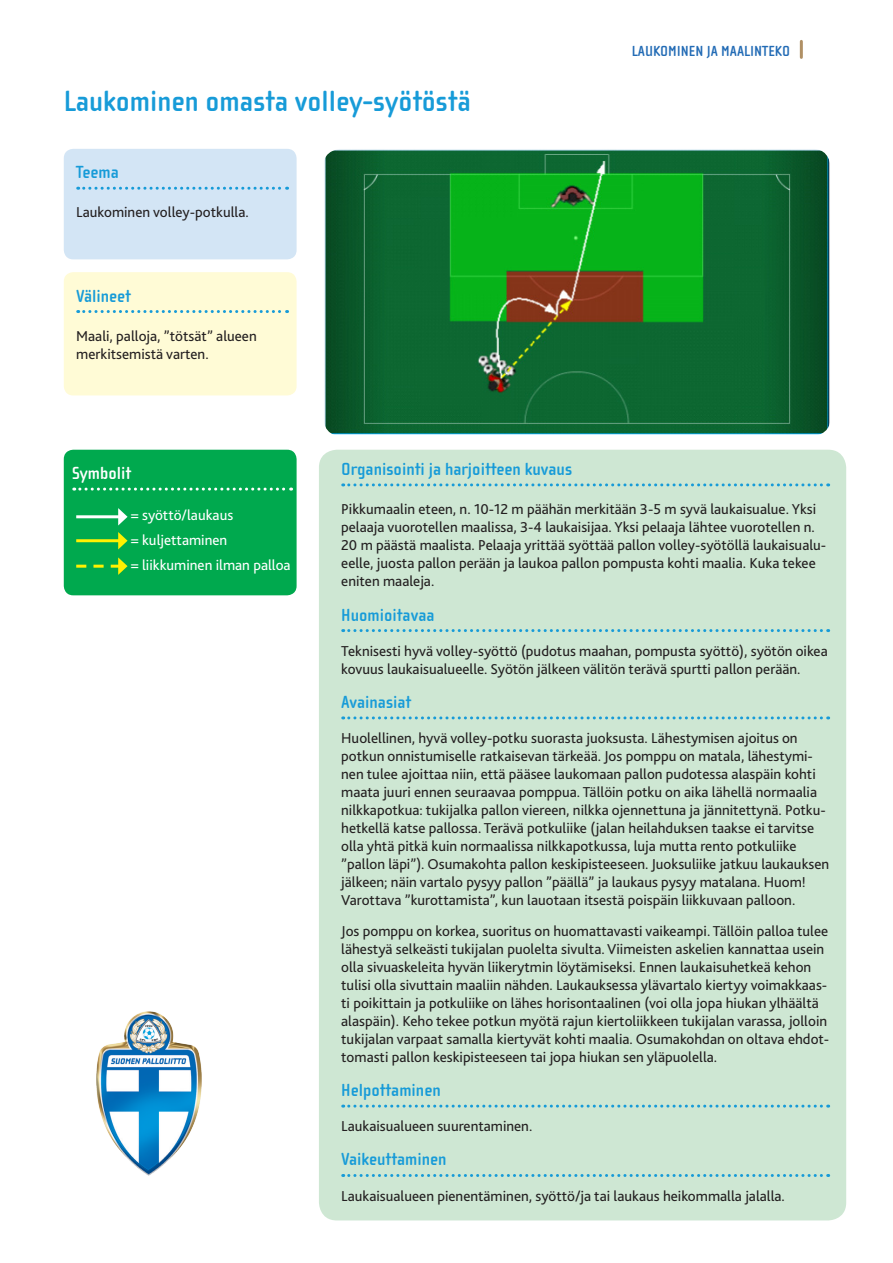
<style>
.page{position:relative;width:893px;height:1263px;background:#fff}
.page>*{position:absolute;margin:0;border:0;box-sizing:border-box;transform-origin:0 0}
.Harjoitusotsikko{font:700 30px "Cholla Sans OT";color:#179bd8}
.Harjoituslaatikko_ot{font:700 18px "Cholla Sans OT";color:#179bd8}
.Harjoituslaatikko_ot-2{font:700 18px "Cholla Sans OT";color:#fff}
.Leipäteksti{font:15px/18px "Bliss 2";color:#231f20}
.Leipäteksti-2{font:15px "Bliss 2";color:#fff}
.Sivunumero{font:700 15px "Cholla Sans OT";color:#226bb5}
</style>
<div class="page">
<div style="left:64px;top:149px;width:233px;height:110px;background:#d3e5f5;border-radius:9px"></div>
<svg style="left:78px;top:187px;width:210px;height:3px"></svg>
<div style="left:319px;top:450px;width:527px;height:770px;background:#cee7d3;border-radius:18px"></div>
<svg style="left:343px;top:483px;width:486px;height:3px"></svg>
<svg style="left:343px;top:629px;width:486px;height:3px"></svg>
<svg style="left:343px;top:716px;width:486px;height:3px"></svg>
<svg style="left:343px;top:1104px;width:486px;height:3px"></svg>
<svg style="left:343px;top:1174px;width:486px;height:3px"></svg>
<hr style="left:800px;top:41px;width:3px;height:16px;background:#b09065">
<div style="left:64px;top:272px;width:233px;height:123px;background:#fffbd6;border-radius:9px"></div>
<svg style="left:78px;top:310px;width:210px;height:3px"></svg>
<div style="left:64px;top:450px;width:233px;height:145px;background:#00a94e;border-radius:9px"></div>
<svg style="left:74px;top:488px;width:218px;height:3px"></svg>
<hr style="left:76px;top:515px;width:45px;height:3px;background:#fff">
<svg style="left:118px;top:508px;width:10px;height:17px"></svg>
<hr style="left:76px;top:539px;width:45px;height:3px;background:#fff101">
<svg style="left:118px;top:532px;width:10px;height:17px"></svg>
<svg style="left:76px;top:557px;width:52px;height:18px"></svg>
<img style="left:96px;top:1011px;width:106px;height:165px">
<img style="left:324px;top:149px;width:506px;height:286px">
<p class="Harjoitusotsikko" style="left:64px;top:85px;width:409px">Laukominen omasta volley-syötöstä</p>
<p class="Harjoituslaatikko_ot" style="left:76px;top:163px;width:44px">Teema</p>
<p class="Leipäteksti" style="left:76px;top:203px;width:174px">Laukominen volley-potkulla.</p>
<p class="Harjoituslaatikko_ot" style="left:76px;top:286px;width:56px">Välineet</p>
<p class="Leipäteksti" style="left:76px;top:326px;width:182px">Maali, palloja, ”tötsät” alueen merkitsemistä varten.</p>
<p class="Sivunumero" style="left:632px;top:43px;width:160px">LAUKOMINEN JA MAALINTEKO</p>
<p class="Harjoituslaatikko_ot-2" style="left:72px;top:463px;width:60px">Symbolit</p>
<p class="Leipäteksti-2" style="left:131px;top:505px;width:104px">= syöttö/laukaus</p>
<p class="Leipäteksti-2" style="left:131px;top:531px;width:98px">= kuljettaminen</p>
<p class="Leipäteksti-2" style="left:131px;top:556px;width:161px">= liikkuminen ilman palloa</p>
<p class="Harjoituslaatikko_ot" style="left:341px;top:459px;width:232px">Organisointi ja harjoitteen kuvaus</p>
<p class="Leipäteksti" style="left:341px;top:500px;width:487px">Pikkumaalin eteen, n. 10-12 m päähän merkitään 3-5 m syvä laukaisualue. Yksi pelaaja vuorotellen maalissa, 3-4 laukaisijaa. Yksi pelaaja lähtee vuorotellen n.<br>20 m päästä maalista. Pelaaja yrittää syöttää pallon volley-syötöllä laukaisualu&shy;eelle, juosta pallon perään ja laukoa pallon pompusta kohti maalia. Kuka tekee eniten maaleja.</p>
<p class="Harjoituslaatikko_ot" style="left:341px;top:605px;width:95px">Huomioitavaa</p>
<p class="Leipäteksti" style="left:341px;top:641px;width:488px">Teknisesti hyvä volley-syöttö (pudotus maahan, pompusta syöttö), syötön oikea kovuus laukaisualueelle. Syötön jälkeen välitön terävä spurtti pallon perään.</p>
<p class="Harjoituslaatikko_ot" style="left:341px;top:692px;width:72px">Avainasiat</p>
<p class="Leipäteksti" style="left:341px;top:728px;width:489px">Huolellinen, hyvä volley-potku suorasta juoksusta. Lähestymisen ajoitus on potkun onnistumiselle ratkaisevan tärkeää. Jos pomppu on matala, lähestymi&shy;nen tulee ajoittaa niin, että pääsee laukomaan pallon pudotessa alaspäin kohti maata juuri ennen seuraavaa pomppua. Tällöin potku on aika lähellä normaalia nilkkapotkua: tukijalka pallon viereen, nilkka ojennettuna ja jännitettynä. Potku&shy;hetkellä katse pallossa. Terävä potkuliike (jalan heilahduksen taakse ei tarvitse olla yhtä pitkä kuin normaalissa nilkkapotkussa, luja mutta rento potkuliike ”pallon läpi”). Osumakohta pallon keskipisteeseen. Juoksuliike jatkuu laukauksen jälkeen; näin vartalo pysyy pallon ”päällä” ja laukaus pysyy matalana. Huom!<br>Varottava ”kurottamista”, kun lauotaan itsestä poispäin liikkuvaan palloon.</p>
<p class="Leipäteksti" style="left:341px;top:921px;width:489px">Jos pomppu on korkea, suoritus on huomattavasti vaikeampi. Tällöin palloa tulee lähestyä selkeästi tukijalan puolelta sivulta. Viimeisten askelien kannattaa usein olla sivuaskeleita hyvän liikerytmin löytämiseksi. Ennen laukaisuhetkeä kehon tulisi olla sivuttain maaliin nähden. Laukauksessa ylävartalo kiertyy voimakkaas&shy;ti poikittain ja potkuliike on lähes horisontaalinen (voi olla jopa hiukan ylhäältä alaspäin). Keho tekee potkun myötä rajun kiertoliikkeen tukijalan varassa, jolloin tukijalan varpaat samalla kiertyvät kohti maalia. Osumakohdan on oltava ehdot&shy;tomasti pallon keskipisteeseen tai jopa hiukan sen yläpuolella.</p>
<p class="Harjoituslaatikko_ot" style="left:341px;top:1080px;width:101px">Helpottaminen</p>
<p class="Leipäteksti" style="left:341px;top:1117px;width:193px">Laukaisualueen suurentaminen.</p>
<p class="Harjoituslaatikko_ot" style="left:341px;top:1150px;width:107px">Vaikeuttaminen</p>
<p class="Leipäteksti" style="left:341px;top:1186px;width:445px">Laukaisualueen pienentäminen, syöttö/ja tai laukaus heikommalla jalalla.</p>
</div>
